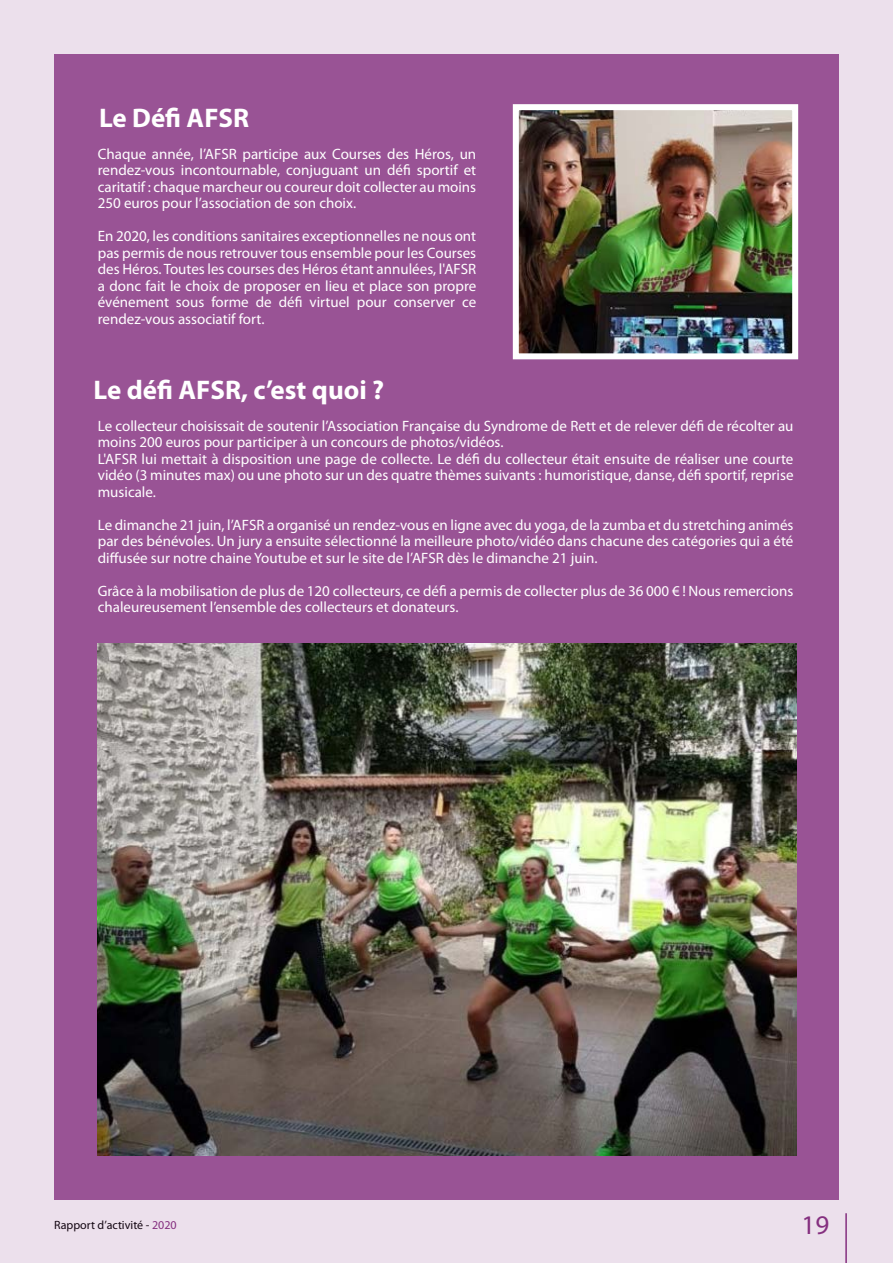
<style>
.page{position:relative;width:893px;height:1263px;background:#ece0ec}
.page>*{position:absolute;margin:0;border:0;box-sizing:border-box;transform-origin:0 0}
.t1{font:700 27px "Myriad Pro";color:#fff}
.t2{font:27px "Myriad Pro";color:#853080}
.t3{font:15px/16.5px "Myriad Pro";color:#fff;text-align:justify}
.t4{font:12px "Myriad Pro";color:#000}
.s1{color:#853080}
</style>
<div class="page">
<div style="left:54px;top:54px;width:785px;height:1145px;background:#995395"></div>
<img style="left:98px;top:643px;width:699px;height:512px">
<img style="left:520px;top:111px;width:271px;height:241px">
<div style="left:513px;top:104px;width:285px;height:255px;border:6px solid #fff"></div>
<h1 class="t1" style="left:99px;top:101px;width:152px">Le Défi AFSR</h1>
<p class="t3" style="left:98px;top:145px;width:380px">Chaque année, l’AFSR participe aux Courses des Héros, un rendez-vous incontournable, conjuguant un défi sportif et caritatif : chaque marcheur ou coureur doit collecter au moins 250 euros pour l’association de son choix.</p>
<p class="t3" style="left:98px;top:228px;width:380px">En 2020, les conditions sanitaires exceptionnelles ne nous ont pas permis de nous retrouver tous ensemble pour les Courses des Héros. Toutes les courses des Héros étant annulées, l'AFSR a donc fait le choix de proposer en lieu et place son propre événement sous forme de défi virtuel pour conserver ce rendez-vous associatif fort.</p>
<h1 class="t1" style="left:94px;top:372px;width:292px">Le défi AFSR, c’est quoi ?</h1>
<p class="t3" style="left:98px;top:417px;width:697px;text-align:left">Le collecteur choisissait de soutenir l’Association Française du Syndrome de Rett et de relever défi de récolter au moins 200 euros pour participer à un concours de photos/vidéos.<br>L'AFSR lui mettait à disposition une page de collecte. Le défi du collecteur était ensuite de réaliser une courte vidéo (3 minutes max) ou une photo sur un des quatre thèmes suivants : humoristique, danse, défi sportif, reprise musicale.</p>
<p class="t3" style="left:98px;top:516px;width:697px">Le dimanche 21 juin, l’AFSR a organisé un rendez-vous en ligne avec du yoga, de la zumba et du stretching animés par des bénévoles. Un jury a ensuite sélectionné la meilleure photo/vidéo dans chacune des catégories qui a été diffusée sur notre chaine Youtube et sur le site de l’AFSR dès le dimanche 21 juin.</p>
<p class="t3" style="left:98px;top:582px;width:697px">Grâce à la mobilisation de plus de 120 collecteurs, ce défi a permis de collecter plus de 36 000 € ! Nous remercions chaleureusement l’ensemble des collecteurs et donateurs.</p>
<p class="t4" style="left:54px;top:1218px;width:124px">Rapport d’activité - <span class="s1">2020</span></p>
<h1 class="t2" style="left:801px;top:1208px;width:29px">19</h1>
</div>
